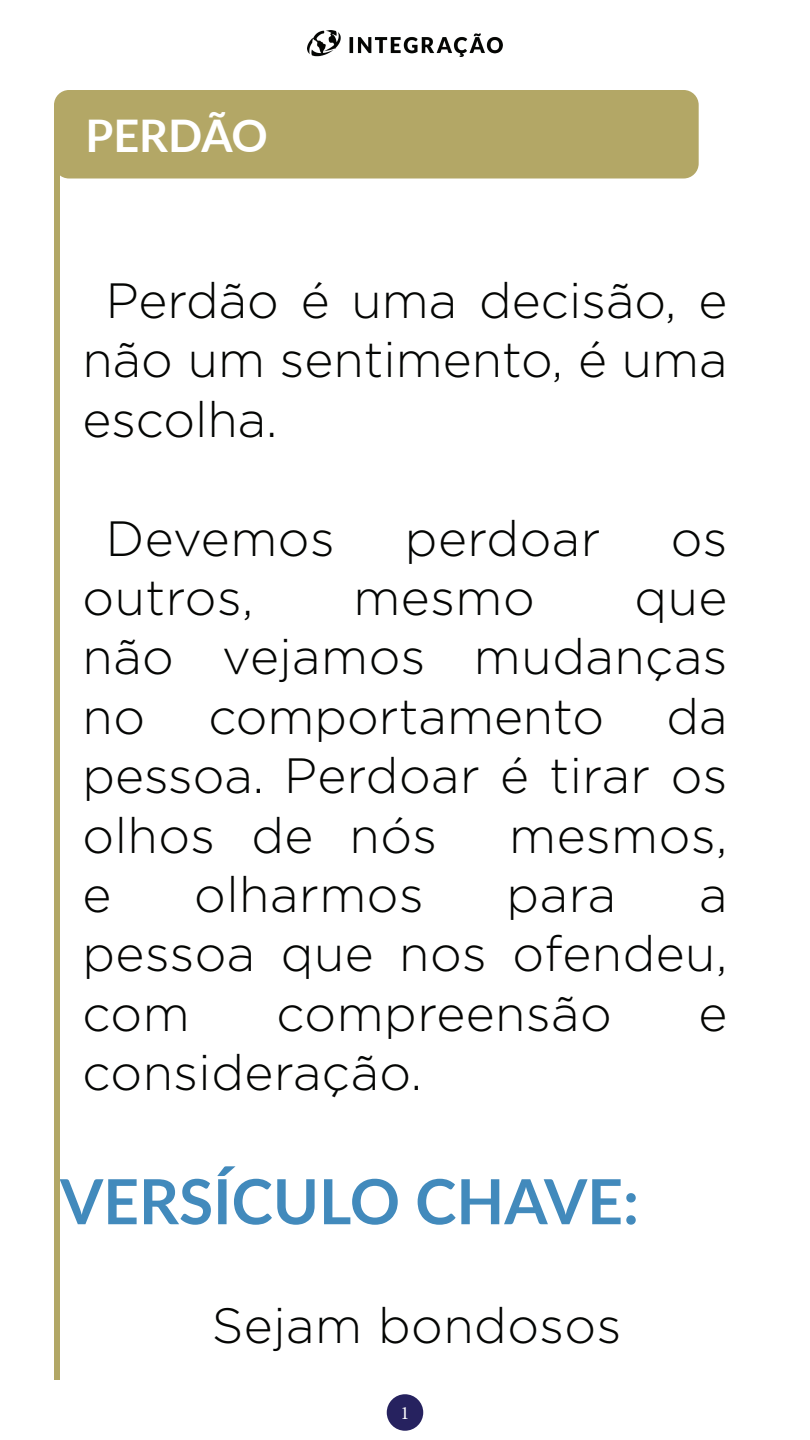
<style>
.page{position:relative;width:810px;height:1440px;background:#fff}
.page>*{position:absolute;margin:0;border:0;box-sizing:border-box;transform-origin:0 0}
.t1{font:700 62.25px "Lato";color:#428abc}
.t2{font:300 49.5px/59.4px "Gotham";letter-spacing:.01em;color:#040503;text-align:justify}
.t3{font:700 45px "Lato";color:#fff}
.t4{font:18.75px "Minion Pro";color:#fff}
</style>
<div class="page">
<img style="left:308px;top:31px;width:194px;height:25px">
<div style="left:387px;top:1394px;width:36px;height:37px;background:#26225f;border-radius:50%"></div>
<div style="left:54px;top:109px;width:6px;height:1271px;background:#b2a766"></div>
<div style="left:54px;top:90px;width:645px;height:88px;background:#b3a766;border-radius:15px"></div>
<p class="t3" style="left:86px;top:103px;width:184px">PERDÃO</p>
<p class="t2" style="left:82px;top:269px;width:647px;text-indent:23px">Perdão é uma decisão, e não um sentimento, é uma escolha.</p>
<p class="t2" style="left:106px;top:507px;width:230px">Devemos</p>
<p class="t2" style="left:405px;top:507px;width:197px">perdoar</p>
<p class="t2" style="left:671px;top:507px;width:58px">os</p>
<p class="t2" style="left:82px;top:566px;width:173px">outros,</p>
<p class="t2" style="left:353px;top:566px;width:183px">mesmo</p>
<p class="t2" style="left:82px;top:566px;width:647px;text-indent:552px">que não vejamos mudanças no</p>
<p class="t2" style="left:82px;top:685px;width:647px;text-indent:584px">da pessoa. Perdoar é tirar os olhos de nós</p>
<p class="t2" style="left:208px;top:685px;width:397px">comportamento</p>
<p class="t2" style="left:509px;top:804px;width:220px">mesmos,</p>
<p class="t2" style="left:82px;top:863px;width:30px">e</p>
<p class="t2" style="left:194px;top:863px;width:231px">olharmos</p>
<p class="t2" style="left:507px;top:863px;width:111px">para</p>
<p class="t2" style="left:82px;top:863px;width:646px;text-indent:617px">a pessoa que nos ofendeu, com</p>
<p class="t2" style="left:277px;top:982px;width:337px">compreensão</p>
<p class="t2" style="left:699px;top:982px;width:30px">e</p>
<p class="t2" style="left:82px;top:1042px;width:341px">consideração.</p>
<p class="t1" style="left:60px;top:1156px;width:581px">VERSÍCULO CHAVE:</p>
<p class="t2" style="left:212px;top:1295px;width:411px">Sejam bondosos</p>
<p class="t4" style="left:400px;top:1401px;width:10px">1</p>
</div>
